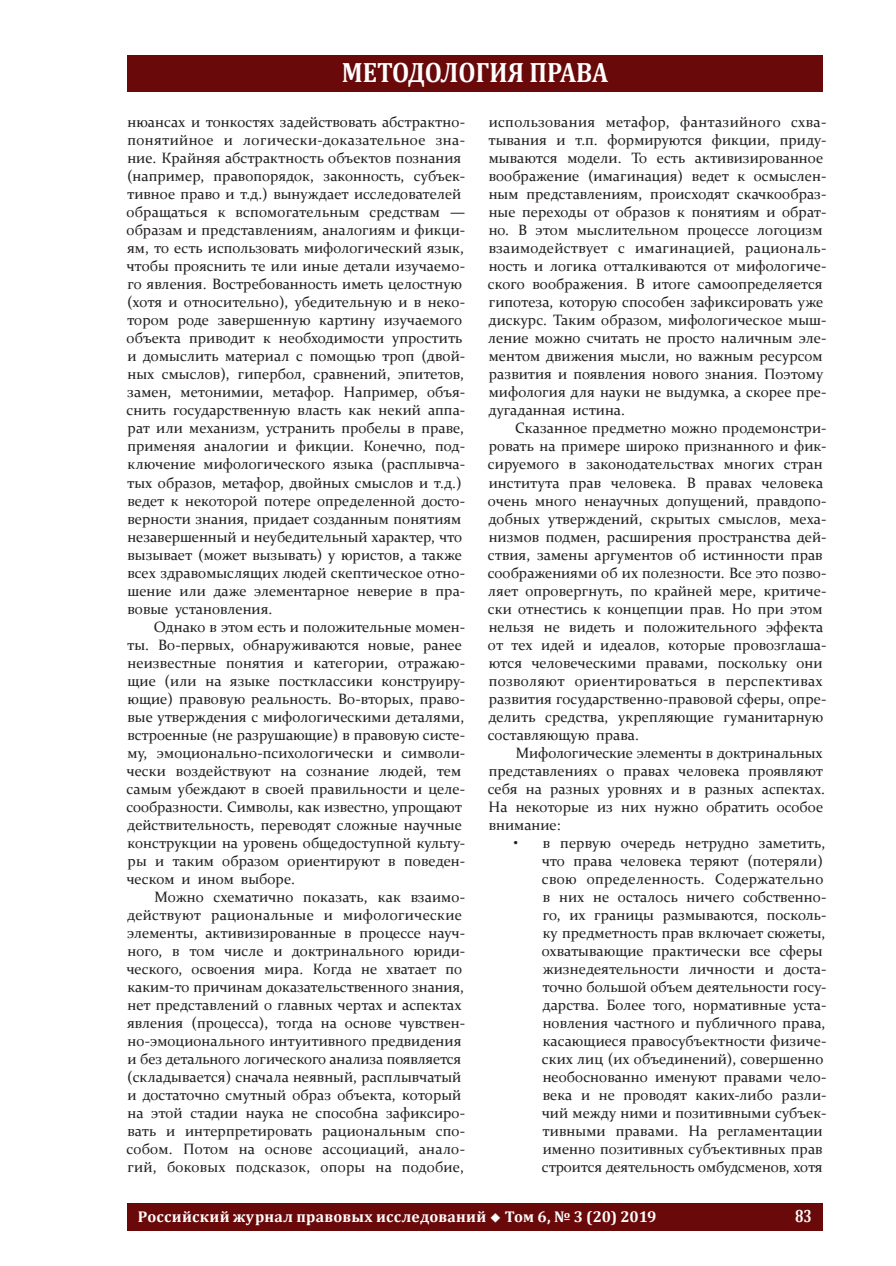
<style>
.page{position:relative;width:896px;height:1266px;background:#fff}
.page>*{position:absolute;margin:0;border:0;box-sizing:border-box;transform-origin:0 0}
.t1{font:700 28.2px "Cambria";color:#fff;scale:.88 1}
.t2{font:700 17.85px "Cambria";color:#fff;scale:.8 1}
.t3{font:700 15.6px "Cambria";letter-spacing:.015em;color:#fff}
.t4{font:15px/18px "Constantia";color:#231f20}
</style>
<div class="page">
<div style="left:127px;top:55px;width:695px;height:36px;background:#6a090a"></div>
<div style="left:127px;top:1203px;width:695px;height:27px;background:#6a090a"></div>
<h1 class="t1" style="left:342px;top:52px;width:304px">МЕТОДОЛОГИЯ ПРАВА</h1>
<p class="t4" style="left:126px;top:112px;width:340px">нюансах и тонкостях задействовать абстрактно&shy;понятийное и логически-доказательное зна&shy;ние. Крайняя абстрактность объектов познания (например, правопорядок, законность, субъек&shy;тивное право и т.д.) вынуждает исследователей обращаться к вспомогательным средствам — образам и представлениям, аналогиям и фикци&shy;ям, то есть использовать мифологический язык, чтобы прояснить те или иные детали изучаемо&shy;го явления. Востребованность иметь целостную (хотя и относительно), убедительную и в неко&shy;тором роде завершенную картину изучаемого объекта приводит к необходимости упростить и домыслить материал с помощью троп (двой&shy;ных смыслов), гипербол, сравнений, эпитетов, замен, метонимии, метафор. Например, объя&shy;снить государственную власть как некий аппа&shy;рат или механизм, устранить пробелы в праве, применяя аналогии и фикции. Конечно, под&shy;ключение мифологического языка (расплывча&shy;тых образов, метафор, двойных смыслов и т.д.) ведет к некоторой потере определенной досто&shy;верности знания, придает созданным понятиям незавершенный и неубедительный характер, что вызывает (может вызывать) у юристов, а также всех здравомыслящих людей скептическое отно&shy;шение или даже элементарное неверие в пра&shy;вовые установления.</p>
<p class="t4" style="left:126px;top:616px;width:340px;text-indent:28px">Однако в этом есть и положительные момен&shy;ты. Во-первых, обнаруживаются новые, ранее неизвестные понятия и категории, отражаю&shy;щие (или на языке постклассики конструиру&shy;ющие) правовую реальность. Во-вторых, право&shy;вые утверждения с мифологическими деталями, встроенные (не разрушающие) в правовую систе&shy;му, эмоционально-психологически и символи&shy;чески воздействуют на сознание людей, тем самым убеждают в своей правильности и целе&shy;сообразности. Символы, как известно, упрощают действительность, переводят сложные научные конструкции на уровень общедоступной культу&shy;ры и таким образом ориентируют в поведен&shy;ческом и ином выборе.</p>
<p class="t4" style="left:126px;top:886px;width:340px;text-indent:28px">Можно схематично показать, как взаимо&shy;действуют рациональные и мифологические элементы, активизированные в процессе науч&shy;ного, в том числе и доктринального юриди&shy;ческого, освоения мира. Когда не хватает по каким-то причинам доказательственного знания, нет представлений о главных чертах и аспектах явления (процесса), тогда на основе чувствен&shy;но-эмоционального интуитивного предвидения и без детального логического анализа появляется (складывается) сначала неявный, расплывчатый и достаточно смутный образ объекта, который на этой стадии наука не способна зафиксиро&shy;вать и интерпретировать рациональным спо&shy;собом. Потом на основе ассоциаций, анало&shy;гий, боковых подсказок, опоры на подобие,</p>
<p class="t4" style="left:488px;top:112px;width:340px">использования метафор, фантазийного схва&shy;тывания и т.п. формируются фикции, приду&shy;мываются модели. То есть активизированное воображение (имагинация) ведет к осмыслен&shy;ным представлениям, происходят скачкообраз&shy;ные переходы от образов к понятиям и обрат&shy;но. В этом мыслительном процессе логоцизм взаимодействует с имагинацией, рациональ&shy;ность и логика отталкиваются от мифологиче&shy;ского воображения. В итоге самоопределяется гипотеза, которую способен зафиксировать уже дискурс. Таким образом, мифологическое мыш&shy;ление можно считать не просто наличным эле&shy;ментом движения мысли, но важным ресурсом развития и появления нового знания. Поэтому мифология для науки не выдумка, а скорее пре&shy;дугаданная истина.</p>
<p class="t4" style="left:488px;top:418px;width:340px;text-indent:27px">Сказанное предметно можно продемонстри&shy;ровать на примере широко признанного и фик&shy;сируемого в законодательствах многих стран института прав человека. В правах человека очень много ненаучных допущений, правдопо&shy;добных утверждений, скрытых смыслов, меха&shy;низмов подмен, расширения пространства дей&shy;ствия, замены аргументов об истинности прав соображениями об их полезности. Все это позво&shy;ляет опровергнуть, по крайней мере, критиче&shy;ски отнестись к концепции прав. Но при этом нельзя не видеть и положительного эффекта от тех идей и идеалов, которые провозглаша&shy;ются человеческими правами, поскольку они позволяют ориентироваться в перспективах развития государственно-правовой сферы, опре&shy;делить средства, укрепляющие гуманитарную составляющую права.</p>
<p class="t4" style="left:488px;top:742px;width:338px;text-indent:28px">Мифологические элементы в доктринальных представлениях о правах человека проявляют себя на разных уровнях и в разных аспектах.<br>На некоторые из них нужно обратить особое внимание:</p>
<p class="t4" style="left:541px;top:832px;width:286px;text-indent:-28px">• в первую очередь нетрудно заметить, что права человека теряют (потеряли) свою определенность. Содержательно в них не осталось ничего собственно&shy;го, их границы размываются, посколь&shy;ку предметность прав включает сюжеты, охватывающие практически все сферы жизнедеятельности личности и доста&shy;точно большой объем деятельности госу&shy;дарства. Более того, нормативные уста&shy;новления частного и публичного права, касающиеся правосубъектности физиче&shy;ских лиц (их объединений), совершенно необоснованно именуют правами чело&shy;века и не проводят каких-либо разли&shy;чий между ними и позитивными субъек&shy;тивными правами. На регламентации именно позитивных субъективных прав строится деятельность омбудсменов, хотя</p>
<p class="t3" style="left:138px;top:1205px;width:520px">Российский журнал правовых исследований ◆ Том 6, № 3 (20) 2019</p>
<p class="t2" style="left:795px;top:1203px;width:23px">83</p>
</div>
